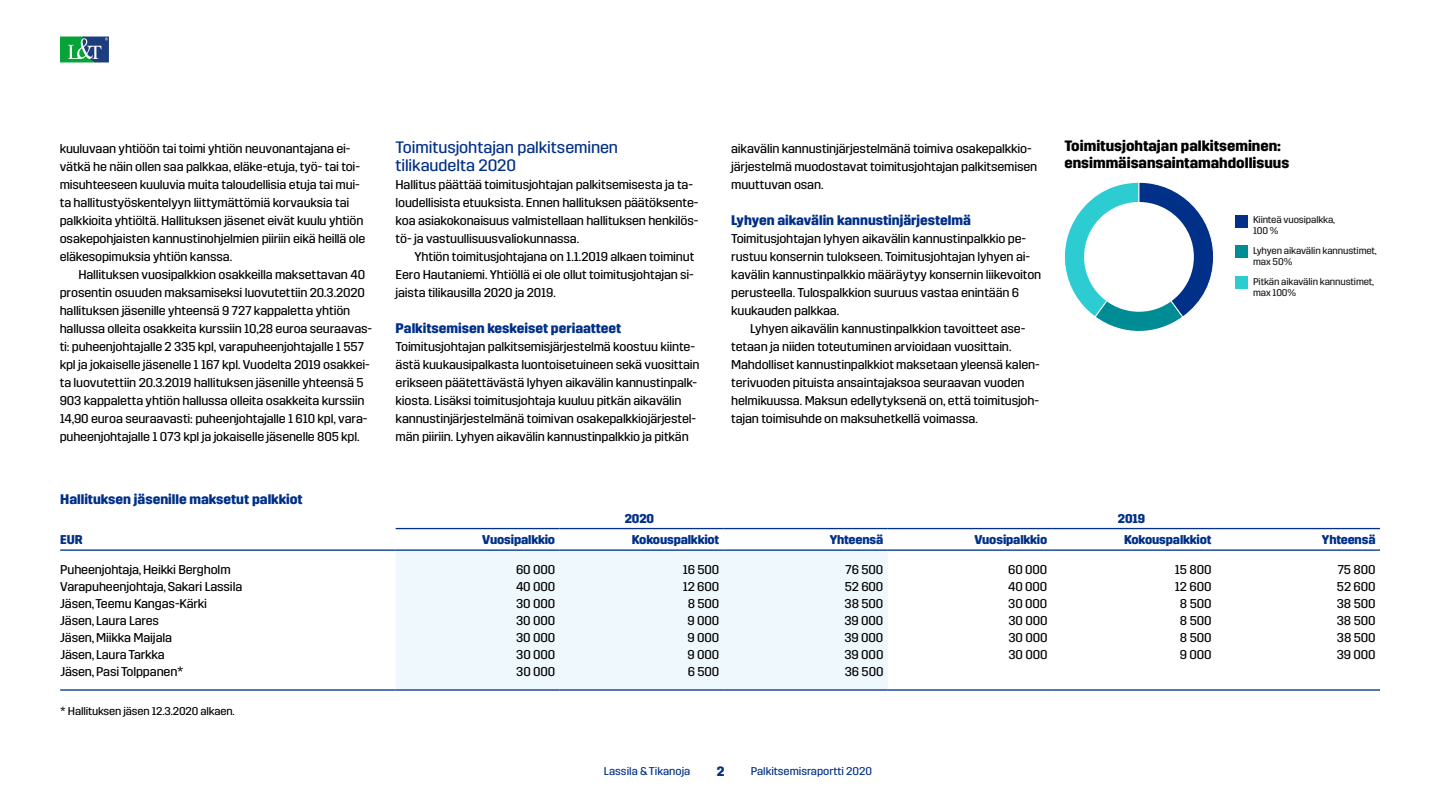
<style>
.page{position:relative;width:1440px;height:810px;background:#fff}
.page>*{position:absolute;margin:0;border:0;box-sizing:border-box;transform-origin:0 0}
.t1{font:16.5px/18px "LT Trim";letter-spacing:-.005em;color:#003087}
.t2{font:700 15px/16.5px "LT Trim";color:#000}
.t3{font:700 13.88px "LT Trim";color:#003087}
.t4{font:700 13.5px "LT Trim";color:#003087}
.t5{font:12.75px/18px "LT Trim";letter-spacing:-.01em;color:#000}
.t6{font:700 12.75px "LT Trim";letter-spacing:-.01em;color:#003087}
.t7{font:11.25px "LT Trim";color:#003087}
.t8{font:11.25px "LT Trim";letter-spacing:-.01em;color:#000}
.t9{font:9.75px/11.7px "LT Trim";letter-spacing:-.01em;color:#1a1a1a}
</style>
<div class="page">
<div style="left:396px;top:551px;width:492px;height:138px;background:#eff8fc"></div>
<hr style="left:60px;top:689px;width:336px;height:2px;background:#003087">
<hr style="left:396px;top:689px;width:164px;height:2px;background:#003087">
<hr style="left:560px;top:689px;width:164px;height:2px;background:#003087">
<hr style="left:724px;top:689px;width:164px;height:2px;background:#003087">
<hr style="left:888px;top:689px;width:164px;height:2px;background:#003087">
<hr style="left:1052px;top:689px;width:164px;height:2px;background:#003087">
<hr style="left:1216px;top:689px;width:164px;height:2px;background:#003087">
<hr style="left:396px;top:528px;width:164px;height:1px;background:#003087">
<hr style="left:560px;top:528px;width:164px;height:1px;background:#003087">
<hr style="left:724px;top:528px;width:164px;height:1px;background:#003087">
<hr style="left:888px;top:528px;width:164px;height:1px;background:#003087">
<hr style="left:1052px;top:528px;width:164px;height:1px;background:#003087">
<hr style="left:1216px;top:528px;width:164px;height:1px;background:#003087">
<hr style="left:60px;top:549px;width:336px;height:2px;background:#003087">
<hr style="left:396px;top:549px;width:164px;height:2px;background:#003087">
<hr style="left:560px;top:549px;width:164px;height:2px;background:#003087">
<hr style="left:724px;top:549px;width:164px;height:2px;background:#003087">
<hr style="left:888px;top:549px;width:164px;height:2px;background:#003087">
<hr style="left:1052px;top:549px;width:164px;height:2px;background:#003087">
<hr style="left:1216px;top:549px;width:164px;height:2px;background:#003087">
<svg style="left:1064px;top:182px;width:150px;height:150px"></svg>
<div style="left:1084px;top:202px;width:110px;height:110px;background:#fff;border-radius:50%"></div>
<div style="left:1235px;top:215px;width:12px;height:13px;background:#003087"></div>
<div style="left:1235px;top:245px;width:12px;height:13px;background:#008c95"></div>
<div style="left:1235px;top:276px;width:12px;height:13px;background:#2dccd3"></div>
<svg style="left:60px;top:37px;width:49px;height:25px"></svg>
<p class="t5" style="left:60px;top:140px;width:307px">kuuluvaan yhtiöön tai toimi yhtiön neuvonantajana ei&shy;vätkä he näin ollen saa palkkaa, eläke-etuja, työ- tai toi&shy;misuhteeseen kuuluvia muita taloudellisia etuja tai mui&shy;ta hallitustyöskentelyyn liittymättömiä korvauksia tai palkkioita yhtiöltä. Hallituksen jäsenet eivät kuulu yhtiön osakepohjaisten kannustinohjelmien piiriin eikä heillä ole eläkesopimuksia yhtiön kanssa.</p>
<p class="t5" style="left:60px;top:266px;width:314px;text-indent:19px">Hallituksen vuosipalkkion osakkeilla maksettavan 40 prosentin osuuden maksamiseksi luovutettiin 20.3.2020 hallituksen jäsenille yhteensä 9 727 kappaletta yhtiön hallussa olleita osakkeita kurssiin 10,28 euroa seuraavas&shy;ti: puheenjohtajalle 2 335 kpl, varapuheenjohtajalle 1 557 kpl ja jokaiselle jäsenelle 1 167 kpl. Vuodelta 2019 osakkei&shy;ta luovutettiin 20.3.2019 hallituksen jäsenille yhteensä 5<br>903 kappaletta yhtiön hallussa olleita osakkeita kurssiin 14,90 euroa seuraavasti: puheenjohtajalle 1 610 kpl, vara&shy;puheenjohtajalle 1 073 kpl ja jokaiselle jäsenelle 805 kpl.</p>
<p class="t3" style="left:60px;top:491px;width:244px">Hallituksen jäsenille maksetut palkkiot</p>
<p class="t1" style="left:396px;top:139px;width:224px">Toimitusjohtajan palkitseminen tilikaudelta 2020</p>
<p class="t5" style="left:396px;top:176px;width:304px">Hallitus päättää toimitusjohtajan palkitsemisesta ja ta&shy;loudellisista etuuksista. Ennen hallituksen päätöksente&shy;koa asiakokonaisuus valmistellaan hallituksen henkilös&shy;tö- ja vastuullisuusvaliokunnassa.</p>
<p class="t5" style="left:396px;top:248px;width:300px;text-align:justify;text-indent:19px">Yhtiön toimitusjohtajana on 1.1.2019 alkaen toiminut Eero Hautaniemi. Yhtiöllä ei ole ollut toimitusjohtajan si&shy;jaista tilikausilla 2020 ja 2019.</p>
<p class="t3" style="left:396px;top:320px;width:227px">Palkitsemisen keskeiset periaatteet</p>
<p class="t5" style="left:396px;top:338px;width:306px">Toimitusjohtajan palkitsemisjärjestelmä koostuu kiinte&shy;ästä kuukausipalkasta luontoisetuineen sekä vuosittain erikseen päätettävästä lyhyen aikavälin kannustinpalk&shy;kiosta. Lisäksi toimitusjohtaja kuuluu pitkän aikavälin kannustinjärjestelmänä toimivan osakepalkkiojärjestel&shy;män piiriin. Lyhyen aikavälin kannustinpalkkio ja pitkän</p>
<p class="t5" style="left:731px;top:140px;width:308px">aikavälin kannustinjärjestelmänä toimiva osakepalkkio&shy;järjestelmä muodostavat toimitusjohtajan palkitsemisen muuttuvan osan.</p>
<p class="t3" style="left:731px;top:212px;width:241px">Lyhyen aikavälin kannustinjärjestelmä</p>
<p class="t5" style="left:731px;top:230px;width:312px">Toimitusjohtajan lyhyen aikavälin kannustinpalkkio pe&shy;rustuu konsernin tulokseen. Toimitusjohtajan lyhyen ai&shy;kavälin kannustinpalkkio määräytyy konsernin liikevoiton perusteella. Tulospalkkion suuruus vastaa enintään 6 kuukauden palkkaa.</p>
<p class="t5" style="left:731px;top:320px;width:310px;text-indent:19px">Lyhyen aikavälin kannustinpalkkion tavoitteet ase&shy;tetaan ja niiden toteutuminen arvioidaan vuosittain.<br>Mahdolliset kannustinpalkkiot maksetaan yleensä kalen&shy;terivuoden pituista ansaintajaksoa seuraavan vuoden helmikuussa. Maksun edellytyksenä on, että toimitusjoh&shy;tajan toimisuhde on maksuhetkellä voimassa.</p>
<p class="t2" style="left:1064px;top:138px;width:226px">Toimitusjohtajan palkitseminen: ensimmäisansaintamahdollisuus</p>
<p class="t9" style="left:1253px;top:214px;width:84px">Kiinteä vuosipalkka,<br>100 %</p>
<p class="t9" style="left:1253px;top:245px;width:125px">Lyhyen aikavälin kannustimet, max 50%</p>
<p class="t9" style="left:1253px;top:276px;width:123px">Pitkän aikavälin kannustimet, max 100%</p>
<p class="t6" style="left:625px;top:511px;width:31px">2020</p>
<p class="t6" style="left:1118px;top:511px;width:29px">2019</p>
<p class="t6" style="left:60px;top:532px;width:24px">EUR</p>
<p class="t6" style="left:482px;top:532px;width:74px">Vuosipalkkio</p>
<p class="t6" style="left:632px;top:532px;width:89px">Kokouspalkkiot</p>
<p class="t6" style="left:830px;top:532px;width:55px">Yhteensä</p>
<p class="t6" style="left:974px;top:532px;width:74px">Vuosipalkkio</p>
<p class="t6" style="left:1124px;top:532px;width:89px">Kokouspalkkiot</p>
<p class="t6" style="left:1322px;top:532px;width:55px">Yhteensä</p>
<p class="t5" style="left:60px;top:560px;width:172px">Puheenjohtaja, Heikki Bergholm</p>
<p class="t5" style="left:516px;top:560px;width:41px">60 000</p>
<p class="t5" style="left:683px;top:560px;width:38px">16 500</p>
<p class="t5" style="left:846px;top:560px;width:39px">76 500</p>
<p class="t5" style="left:1008px;top:560px;width:41px">60 000</p>
<p class="t5" style="left:1175px;top:560px;width:38px">15 800</p>
<p class="t5" style="left:1338px;top:560px;width:39px">75 800</p>
<p class="t5" style="left:60px;top:577px;width:184px">Varapuheenjohtaja, Sakari Lassila</p>
<p class="t5" style="left:516px;top:577px;width:41px">40 000</p>
<p class="t5" style="left:683px;top:577px;width:38px">12 600</p>
<p class="t5" style="left:845px;top:577px;width:40px">52 600</p>
<p class="t5" style="left:1008px;top:577px;width:41px">40 000</p>
<p class="t5" style="left:1175px;top:577px;width:38px">12 600</p>
<p class="t5" style="left:1337px;top:577px;width:40px">52 600</p>
<p class="t5" style="left:60px;top:595px;width:148px">Jäsen, Teemu Kangas-Kärki</p>
<p class="t5" style="left:516px;top:595px;width:41px">30 000</p>
<p class="t5" style="left:688px;top:595px;width:33px">8 500</p>
<p class="t5" style="left:845px;top:595px;width:40px">38 500</p>
<p class="t5" style="left:1008px;top:595px;width:41px">30 000</p>
<p class="t5" style="left:1180px;top:595px;width:33px">8 500</p>
<p class="t5" style="left:1337px;top:595px;width:40px">38 500</p>
<p class="t5" style="left:60px;top:612px;width:100px">Jäsen, Laura Lares</p>
<p class="t5" style="left:516px;top:612px;width:41px">30 000</p>
<p class="t5" style="left:688px;top:612px;width:33px">9 000</p>
<p class="t5" style="left:844px;top:612px;width:40px">39 000</p>
<p class="t5" style="left:1008px;top:612px;width:41px">30 000</p>
<p class="t5" style="left:1180px;top:612px;width:33px">8 500</p>
<p class="t5" style="left:1337px;top:612px;width:40px">38 500</p>
<p class="t5" style="left:60px;top:629px;width:113px">Jäsen, Miikka Maijala</p>
<p class="t5" style="left:516px;top:629px;width:41px">30 000</p>
<p class="t5" style="left:688px;top:629px;width:33px">9 000</p>
<p class="t5" style="left:844px;top:629px;width:40px">39 000</p>
<p class="t5" style="left:1008px;top:629px;width:41px">30 000</p>
<p class="t5" style="left:1180px;top:629px;width:33px">8 500</p>
<p class="t5" style="left:1337px;top:629px;width:40px">38 500</p>
<p class="t5" style="left:60px;top:646px;width:106px">Jäsen, Laura Tarkka</p>
<p class="t5" style="left:516px;top:646px;width:41px">30 000</p>
<p class="t5" style="left:688px;top:646px;width:33px">9 000</p>
<p class="t5" style="left:844px;top:646px;width:40px">39 000</p>
<p class="t5" style="left:1008px;top:646px;width:41px">30 000</p>
<p class="t5" style="left:1180px;top:646px;width:33px">9 000</p>
<p class="t5" style="left:1337px;top:646px;width:40px">39 000</p>
<p class="t5" style="left:60px;top:663px;width:125px">Jäsen, Pasi Tolppanen*</p>
<p class="t5" style="left:516px;top:663px;width:41px">30 000</p>
<p class="t5" style="left:688px;top:663px;width:33px">6 500</p>
<p class="t5" style="left:845px;top:663px;width:40px">36 500</p>
<p class="t8" style="left:60px;top:704px;width:176px">* Hallituksen jäsen 12.3.2020 alkaen.</p>
<p class="t7" style="left:604px;top:765px;width:88px">Lassila &amp; Tikanoja</p>
<p class="t4" style="left:717px;top:764px;width:9px">2</p>
<p class="t7" style="left:751px;top:765px;width:123px">Palkitsemisraportti 2020</p>
</div>
